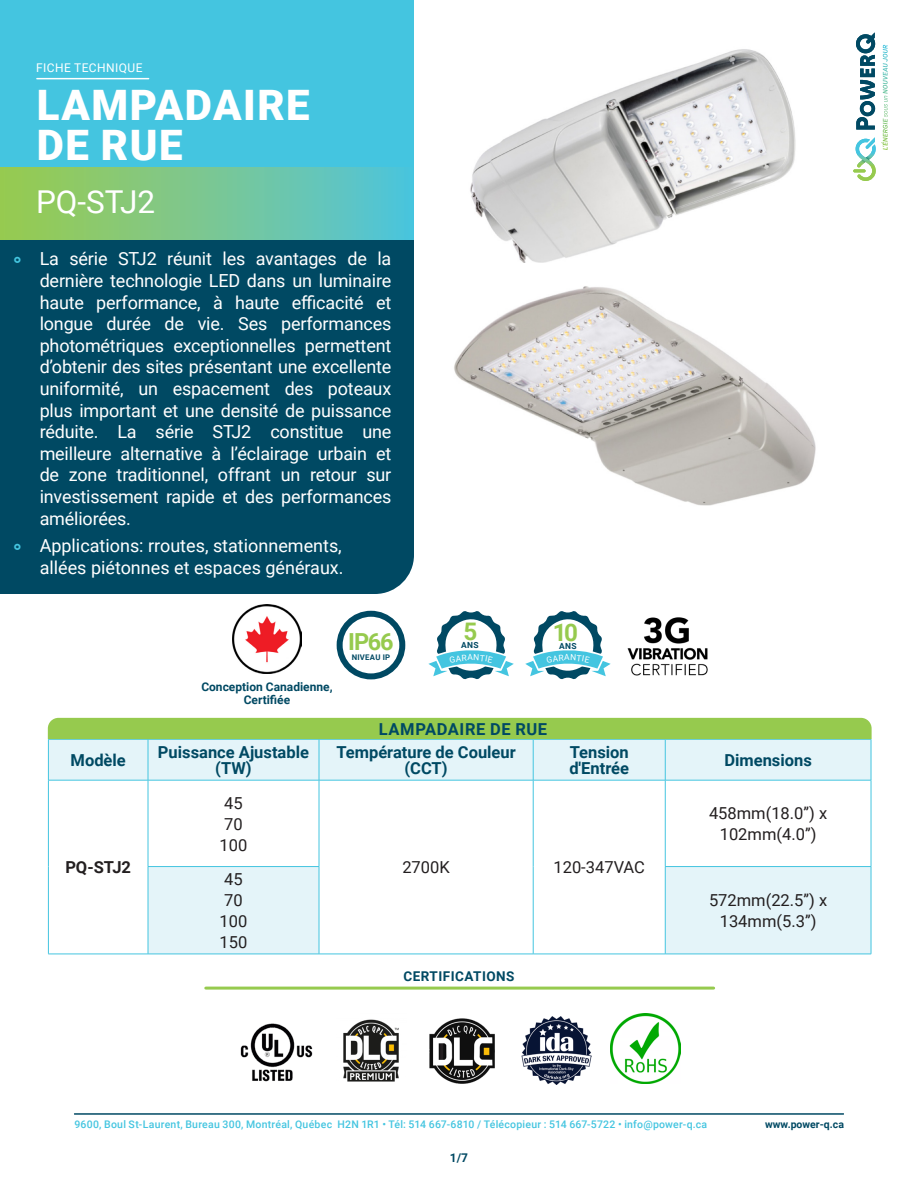
<style>
.page{position:relative;width:918px;height:1188px;background:#fff}
.page>*{position:absolute;margin:0;border:0;box-sizing:border-box;transform-origin:0 0}
.t1{font:900 42px/40.5px "Roboto";letter-spacing:.035em;color:#fff}
.t2{font:31.5px "Roboto";color:#fff}
.t3{font:700 24.15px "Roboto";color:#96ca4e}
.t4{font:700 23.55px "Roboto";color:#96ca4e}
.t5{font:18px/21.6px "Roboto";color:#fff;text-align:justify}
.t6{font:16.5px/21px "Roboto";color:#231f20}
.t7{font:700 16.5px/16.5px "Roboto";color:#004963;text-align:center}
.t8{font:700 16.5px "Roboto";letter-spacing:.035em;color:#004963}
.t9{font:700 16.5px "Roboto";color:#231f20}
.t10{font:700 13.5px "Roboto";letter-spacing:.035em;color:#004963}
.t11{font:700 12px/13.5px "Roboto";color:#004963;text-align:center}
.t12{font:12px "Roboto";letter-spacing:.035em;color:#fff}
.t13{font:500 10.5px "Roboto";letter-spacing:.02em;color:#44c5e0}
.t14{font:700 10.5px "Roboto";color:#004963}
.t15{font:700 8.4px "Roboto";letter-spacing:.035em;color:#004963}
.t16{font:700 7.8px "Roboto";letter-spacing:.035em;color:#004963}
.s1{font-weight:700;font-size:24px;color:#44c5e0}
</style>
<div class="page">
<div style="left:0;top:239px;width:414px;height:355px;background:#004963"></div>
<div style="left:0;top:0;width:414px;height:239px;background:#44c5e0"></div>
<div style="left:0;top:167px;width:414px;height:72px;background:linear-gradient(to right,#9dca4c,#51c4db)"></div>
<hr style="left:74px;top:1114px;width:770px;height:1px;background:#004963">
<hr style="left:37px;top:78px;width:112px;height:1px;background:#fff">
<svg style="left:856px;top:32px;width:19px;height:98px"></svg>
<svg style="left:853px;top:137px;width:23px;height:44px"></svg>
<svg style="left:883px;top:45px;width:5px;height:44px"></svg>
<svg style="left:49px;top:740px;width:822px;height:214px"></svg>
<hr style="left:48px;top:739px;width:100px;height:1px;background:#44c5e0">
<hr style="left:48px;top:739px;width:1px;height:41px;background:#44c5e0">
<hr style="left:148px;top:739px;width:171px;height:1px;background:#44c5e0">
<hr style="left:148px;top:739px;width:1px;height:41px;background:#44c5e0">
<hr style="left:319px;top:739px;width:214px;height:1px;background:#44c5e0">
<hr style="left:319px;top:739px;width:1px;height:41px;background:#44c5e0">
<hr style="left:533px;top:739px;width:132px;height:1px;background:#44c5e0">
<hr style="left:533px;top:739px;width:1px;height:41px;background:#44c5e0">
<hr style="left:665px;top:739px;width:206px;height:1px;background:#44c5e0">
<hr style="left:665px;top:739px;width:1px;height:41px;background:#44c5e0">
<hr style="left:871px;top:739px;width:1px;height:41px;background:#44c5e0">
<hr style="left:48px;top:780px;width:100px;height:1px;background:#44c5e0">
<hr style="left:48px;top:780px;width:1px;height:87px;background:#44c5e0">
<hr style="left:148px;top:780px;width:171px;height:1px;background:#44c5e0">
<hr style="left:148px;top:780px;width:1px;height:86px;background:#44c5e0">
<hr style="left:319px;top:780px;width:214px;height:1px;background:#44c5e0">
<hr style="left:319px;top:780px;width:1px;height:86px;background:#44c5e0">
<hr style="left:533px;top:780px;width:132px;height:1px;background:#44c5e0">
<hr style="left:533px;top:780px;width:1px;height:87px;background:#44c5e0">
<hr style="left:665px;top:780px;width:206px;height:1px;background:#44c5e0">
<hr style="left:665px;top:780px;width:1px;height:86px;background:#44c5e0">
<hr style="left:871px;top:780px;width:1px;height:86px;background:#44c5e0">
<hr style="left:48px;top:867px;width:1px;height:87px;background:#44c5e0">
<hr style="left:148px;top:866px;width:171px;height:1px;background:#44c5e0">
<hr style="left:148px;top:867px;width:1px;height:87px;background:#44c5e0">
<hr style="left:319px;top:867px;width:1px;height:87px;background:#44c5e0">
<hr style="left:533px;top:867px;width:1px;height:87px;background:#44c5e0">
<hr style="left:665px;top:866px;width:206px;height:1px;background:#44c5e0">
<hr style="left:665px;top:867px;width:1px;height:87px;background:#44c5e0">
<hr style="left:871px;top:867px;width:1px;height:87px;background:#44c5e0">
<hr style="left:48px;top:954px;width:100px;height:1px;background:#44c5e0">
<hr style="left:148px;top:954px;width:171px;height:1px;background:#44c5e0">
<hr style="left:319px;top:954px;width:214px;height:1px;background:#44c5e0">
<hr style="left:533px;top:954px;width:132px;height:1px;background:#44c5e0">
<hr style="left:665px;top:954px;width:206px;height:1px;background:#44c5e0">
<div style="left:48px;top:718px;width:824px;height:21px;background:#96ca4e"></div>
<hr style="left:206px;top:987px;width:508px;height:3px;background:#96ca4e">
<img style="left:470px;top:49px;width:326px;height:213px">
<img style="left:454px;top:286px;width:362px;height:220px">
<img style="left:240px;top:1023px;width:73px;height:59px">
<img style="left:343px;top:1019px;width:56px;height:63px">
<img style="left:429px;top:1018px;width:66px;height:66px">
<img style="left:521px;top:1016px;width:71px;height:68px">
<img style="left:610px;top:1014px;width:71px;height:70px">
<div style="left:337px;top:611px;width:68px;height:68px;border:6px solid #004963;border-radius:50%"></div>
<img style="left:627px;top:617px;width:81px;height:59px">
<img style="left:233px;top:605px;width:68px;height:68px">
<svg style="left:428px;top:611px;width:86px;height:68px"></svg>
<svg style="left:525px;top:611px;width:86px;height:68px"></svg>
<p class="t12" style="left:36px;top:59px;width:108px">FICHE TECHNIQUE</p>
<h1 class="t1" style="left:37px;top:83px;width:275px">LAMPADAIRE<br>DE RUE</h1>
<h2 class="t2" style="left:36px;top:179px;width:121px">PQ-STJ2</h2>
<p class="t5" style="left:40px;top:248px;width:353px;text-indent:-27px"><span class="s1">°</span> La série STJ2 réunit les avantages de la dernière technologie LED dans un luminaire haute performance, à haute efficacité et longue durée de vie. Ses performances photométriques exceptionnelles permettent d’obtenir des sites présentant une excellente uniformité, un espacement des poteaux plus important et une densité de puissance réduite. La série STJ2 constitue une meilleure alternative à l’éclairage urbain et de zone traditionnel, offrant un retour sur investissement rapide et des performances améliorées.</p>
<p class="t5" style="left:13px;top:534px;width:332px;text-align:right"><span class="s1">°</span> Applications: rroutes, stationnements, allées piétonnes et espaces généraux.</p>
<p class="t11" style="left:201px;top:680px;width:133px">Conception Canadienne,<br>Certifiée</p>
<h3 class="t4" style="left:348px;top:625px;width:47px">IP66</h3>
<p class="t16" style="left:352px;top:652px;width:40px">NIVEAU IP</p>
<h3 class="t3" style="left:464px;top:614px;width:15px">5</h3>
<p class="t15" style="left:461px;top:639px;width:19px">ANS</p>
<h3 class="t3" style="left:553px;top:615px;width:27px">10</h3>
<p class="t15" style="left:559px;top:640px;width:19px">ANS</p>
<p class="t8" style="left:379px;top:717px;width:170px">LAMPADAIRE DE RUE</p>
<p class="t7" style="left:71px;top:751px;width:57px">Modèle</p>
<p class="t7" style="left:158px;top:743px;width:153px">Puissance Ajustable (TW)</p>
<p class="t7" style="left:336px;top:743px;width:181px">Température de Couleur (CCT)</p>
<p class="t7" style="left:569px;top:743px;width:61px;text-align:left">Tension d'Entrée</p>
<p class="t7" style="left:724px;top:751px;width:89px">Dimensions</p>
<p class="t9" style="left:65px;top:856px;width:67px">PQ-STJ2</p>
<p class="t6" style="left:220px;top:792px;width:29px">45<br>70<br>100</p>
<p class="t6" style="left:220px;top:868px;width:29px">45<br>70<br>100<br>150</p>
<p class="t6" style="left:402px;top:856px;width:49px">2700K</p>
<p class="t6" style="left:553px;top:856px;width:93px">120-347VAC</p>
<p class="t10" style="left:403px;top:967px;width:113px">CERTIFICATIONS</p>
<p class="t6" style="left:709px;top:802px;width:120px;text-align:center">458mm(18.0’’) x<br>102mm(4.0’’)</p>
<p class="t6" style="left:709px;top:889px;width:120px;text-align:center">572mm(22.5’’) x<br>134mm(5.3’’)</p>
<p class="t13" style="left:74px;top:1117px;width:634px">9600, Boul St-Laurent, Bureau 300, Montréal, Québec H2N 1R1 • Tél: 514 667-6810 / Télécopieur : 514 667-5722 • info@power-q.ca</p>
<p class="t14" style="left:765px;top:1117px;width:80px">www.power-q.ca</p>
<p class="t11" style="left:450px;top:1150px;width:20px">1/7</p>
</div>
